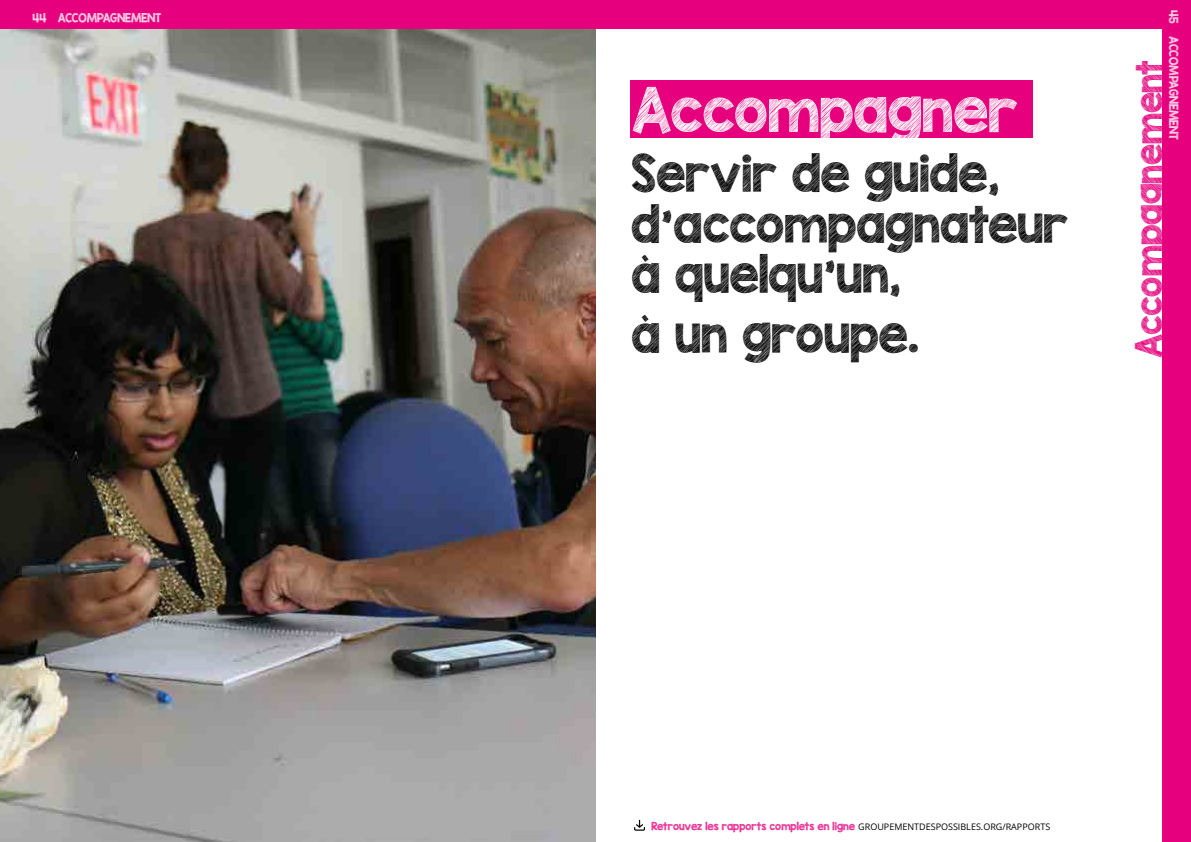
<style>
.page{position:relative;width:1191px;height:842px;background:#e6007d}
.page>*{position:absolute;margin:0;border:0;box-sizing:border-box;transform-origin:0 0}
.t1{font:50px "KG Blank Space Sketch";color:#fff}
.t2{font:42px/50.4px "KG Blank Space Sketch";color:#000}
.t3{font:30px "KG Blank Space Sketch";color:#e6007d}
.t4{font:10px "KG Blank Space Sketch";color:#fff}
.t5{font:9px "KG Blank Space Sketch";color:#e6007d}
.s1{font-family:"Open Sans";color:#000}
</style>
<div class="page">
<div style="left:0;top:29px;width:1161px;height:813px;background:#fff"></div>
<svg style="left:634px;top:820px;width:11px;height:11px"></svg>
<img style="left:0;top:29px;width:595px;height:813px">
<div style="left:630px;top:80px;width:402px;height:58px;background:#e6007d"></div>
<p class="t4" style="left:32px;top:10px;width:130px">44 ACCOMPAGNEMENT</p>
<h1 class="t1" style="left:631px;top:75px;width:387px">Accompagner</h1>
<h2 class="t2" style="left:631px;top:148px;width:438px">Servir de guide, d’accompagnateur à quelqu’un,</h2>
<h2 class="t2" style="left:631px;top:309px;width:289px">à un groupe.</h2>
<p class="t4" style="left:1180px;top:10px;width:15px;rotate:90deg">45</p>
<p class="t4" style="left:1180px;top:36px;width:105px;rotate:90deg">ACCOMPAGNEMENT</p>
<h3 class="t3" style="left:1127px;top:358px;width:300px;rotate:-90deg">Accompagnement</h3>
<p class="t5" style="left:651px;top:820px;width:400px">Retrouvez les rapports complets en ligne <span class="s1">GROUPEMENTDESPOSSIBLES.ORG/RAPPORTS</span></p>
</div>
